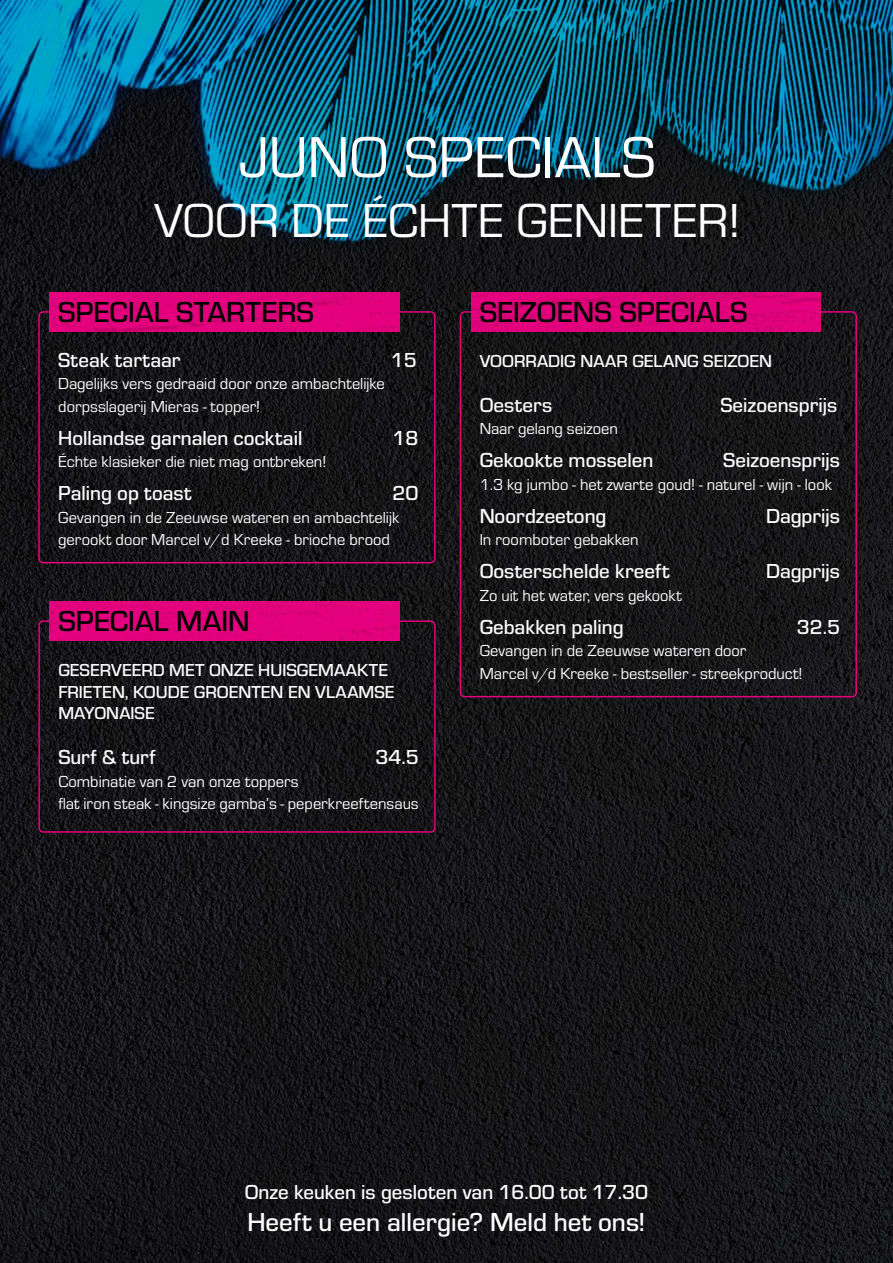
<style>
.page{position:relative;width:893px;height:1263px;background:#fff}
.page>*{position:absolute;margin:0;border:0;box-sizing:border-box;transform-origin:0 0}
.t1{font:60px "Eurostile";color:#fff}
.t2{font:49.5px "Eurostile";color:#fff}
.t3{font:500 30px "Eurostile";color:#000}
.t4{font:500 27px "Eurostile";color:#fff}
.t5{font:500 21px "Eurostile";color:#fff}
.t6{font:500 18px/21.6px "Eurostile";color:#fff}
.t7{font:16.5px/22.5px "Eurostile";color:#fff}
</style>
<div class="page">
<img style="left:0;top:0;width:893px;height:1263px">
<div style="left:460px;top:311px;width:397px;height:386px;border:2px solid #e6007d;border-radius:4px"></div>
<img style="left:471px;top:292px;width:350px;height:40px">
<div style="left:38px;top:311px;width:398px;height:252px;border:2px solid #e6007d;border-radius:4px"></div>
<img style="left:50px;top:292px;width:349px;height:40px">
<div style="left:38px;top:620px;width:398px;height:213px;border:2px solid #e6007d;border-radius:4px"></div>
<div style="left:50px;top:601px;width:349px;height:40px;background:#e3017c"></div>
<h1 class="t1" style="left:239px;top:117px;width:418px">JUNO SPECIALS</h1>
<h2 class="t2" style="left:154px;top:187px;width:587px">VOOR DE ÉCHTE GENIETER!</h2>
<h3 class="t3" style="left:58px;top:291px;width:257px">SPECIAL STARTERS</h3>
<p class="t5" style="left:58px;top:345px;width:124px">Steak tartaar</p>
<p class="t5" style="left:391px;top:345px;width:28px">15</p>
<p class="t7" style="left:58px;top:372px;width:328px">Dagelijks vers gedraaid door onze ambachtelijke dorpsslagerij Mieras - topper!</p>
<p class="t5" style="left:58px;top:423px;width:246px">Hollandse garnalen cocktail</p>
<p class="t5" style="left:393px;top:423px;width:28px">18</p>
<p class="t7" style="left:58px;top:450px;width:270px">Échte klasieker die niet mag ontbreken!</p>
<p class="t5" style="left:58px;top:479px;width:135px">Paling op toast</p>
<p class="t5" style="left:393px;top:479px;width:28px">20</p>
<p class="t7" style="left:58px;top:505px;width:342px">Gevangen in de Zeeuwse wateren en ambachtelijk gerookt door Marcel v/d Kreeke - brioche brood</p>
<h3 class="t3" style="left:58px;top:600px;width:193px">SPECIAL MAIN</h3>
<p class="t6" style="left:58px;top:658px;width:338px">GESERVEERD MET ONZE HUISGEMAAKTE<br>FRIETEN, KOUDE GROENTEN EN VLAAMSE<br>MAYONAISE</p>
<p class="t5" style="left:58px;top:743px;width:99px">Surf &amp; turf</p>
<p class="t5" style="left:375px;top:743px;width:45px">34.5</p>
<p class="t7" style="left:58px;top:769px;width:362px">Combinatie van 2 van onze toppers<br>flat iron steak - kingsize gamba’s - peperkreeftensaus</p>
<h3 class="t3" style="left:480px;top:291px;width:269px">SEIZOENS SPECIALS</h3>
<p class="t6" style="left:480px;top:349px;width:294px">VOORRADIG NAAR GELANG SEIZOEN</p>
<p class="t5" style="left:480px;top:390px;width:74px">Oesters</p>
<p class="t5" style="left:720px;top:390px;width:118px">Seizoensprijs</p>
<p class="t7" style="left:480px;top:417px;width:140px">Naar gelang seizoen</p>
<p class="t5" style="left:480px;top:446px;width:175px">Gekookte mosselen</p>
<p class="t5" style="left:723px;top:446px;width:118px">Seizoensprijs</p>
<p class="t7" style="left:480px;top:472px;width:354px">1.3 kg jumbo - het zwarte goud! - naturel - wijn - look</p>
<p class="t5" style="left:480px;top:501px;width:128px">Noordzeetong</p>
<p class="t5" style="left:766px;top:501px;width:75px">Dagprijs</p>
<p class="t7" style="left:480px;top:528px;width:160px">In roomboter gebakken</p>
<p class="t5" style="left:480px;top:557px;width:191px">Oosterschelde kreeft</p>
<p class="t5" style="left:766px;top:557px;width:75px">Dagprijs</p>
<p class="t7" style="left:480px;top:583px;width:204px">Zo uit het water, vers gekookt</p>
<p class="t5" style="left:480px;top:612px;width:146px">Gebakken paling</p>
<p class="t5" style="left:797px;top:612px;width:45px">32.5</p>
<p class="t7" style="left:480px;top:639px;width:324px">Gevangen in de Zeeuwse wateren door<br>Marcel v/d Kreeke - bestseller - streekproduct!</p>
<p class="t5" style="left:245px;top:1178px;width:405px">Onze keuken is gesloten van 16.00 tot 17.30</p>
<h3 class="t4" style="left:247px;top:1204px;width:400px">Heeft u een allergie? Meld het ons!</h3>
</div>
